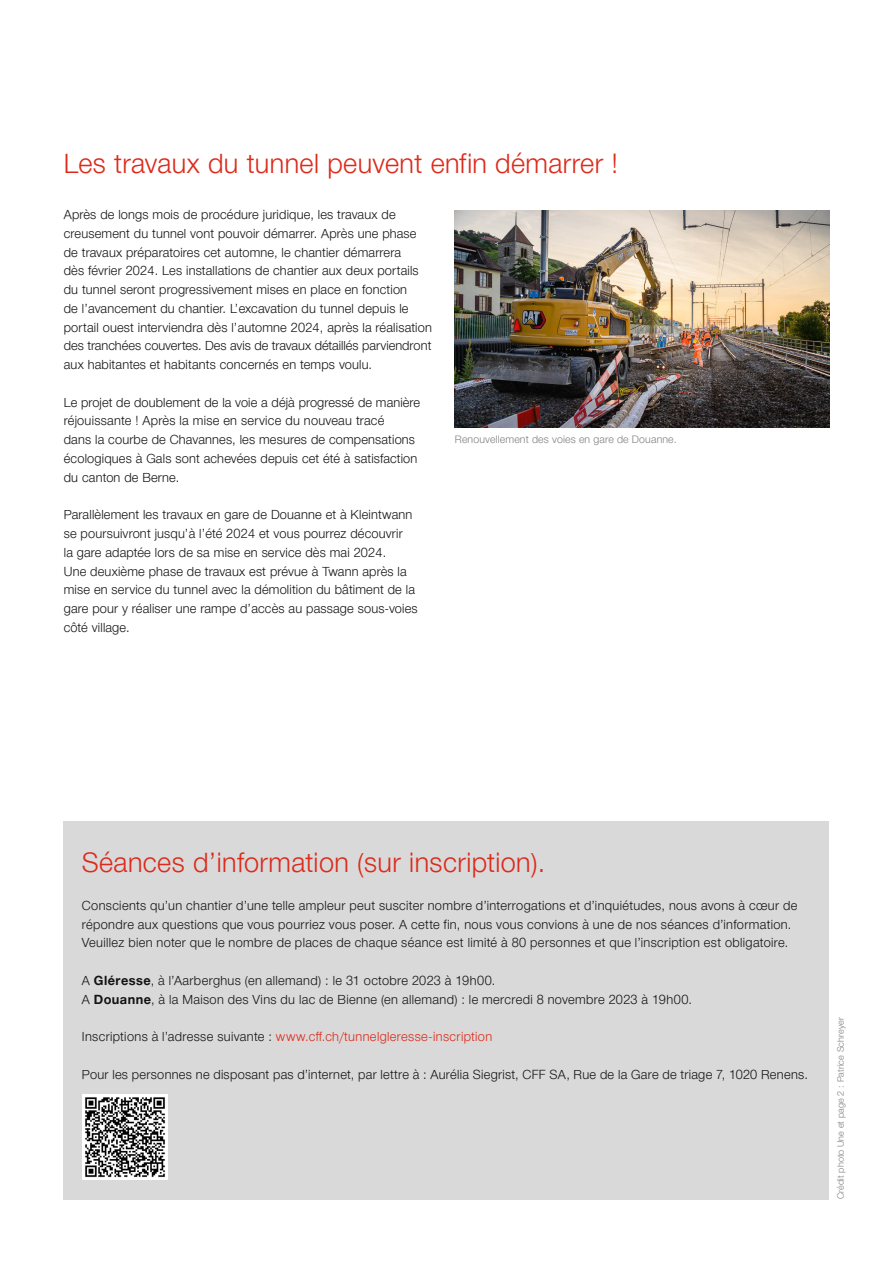
<style>
.page{position:relative;width:893px;height:1263px;background:#fff}
.page>*{position:absolute;margin:0;border:0;box-sizing:border-box;transform-origin:0 0}
.t1{font:300 27px "SBB";letter-spacing:.015em;color:#dc2a1b}
.t2{font:300 12.75px/18.8px "SBB";letter-spacing:.015em;color:#131413}
.t3{font:300 12.75px "SBB";letter-spacing:.03em;color:#dc2a1b}
.t4{font:300 10.5px "SBB";letter-spacing:.015em;color:#818181}
.t5{font:300 9px "SBB";letter-spacing:.015em;color:#818181}
.s1{font-weight:700}
.s2{color:#131413}
</style>
<div class="page">
<div style="left:64px;top:821px;width:765px;height:378px;background:#d9d9d9"></div>
<img style="left:455px;top:210px;width:374px;height:218px">
<img style="left:82px;top:1094px;width:85px;height:85px">
<h1 class="t1" style="left:64px;top:144px;width:556px">Les travaux du tunnel peuvent enfin démarrer !</h1>
<p class="t2" style="left:64px;top:205px;width:370px">Après de longs mois de procédure juridique, les travaux de creusement du tunnel vont pouvoir démarrer. Après une phase de travaux préparatoires cet automne, le chantier démarrera<br>dès février 2024. Les installations de chantier aux deux portails du tunnel seront progressivement mises en place en fonction<br>de l’avancement du chantier. L’excavation du tunnel depuis le portail ouest interviendra dès l’automne 2024, après la réalisation des tranchées couvertes. Des avis de travaux détaillés parviendront aux habitantes et habitants concernés en temps voulu.</p>
<p class="t2" style="left:64px;top:392px;width:358px">Le projet de doublement de la voie a déjà progressé de manière réjouissante ! Après la mise en service du nouveau tracé<br>dans la courbe de Chavannes, les mesures de compensations écologiques à Gals sont achevées depuis cet été à satisfaction du canton de Berne.</p>
<p class="t2" style="left:64px;top:505px;width:355px">Parallèlement les travaux en gare de Douanne et à Kleintwann se poursuivront jusqu’à l’été 2024 et vous pourrez découvrir<br>la gare adaptée lors de sa mise en service dès mai 2024.<br>Une deuxième phase de travaux est prévue à Twann après la mise en service du tunnel avec la démolition du bâtiment de la gare pour y réaliser une rampe d’accès au passage sous-voies côté village.</p>
<p class="t4" style="left:455px;top:431px;width:223px">Renouvellement des voies en gare de Douanne.</p>
<h1 class="t1" style="left:82px;top:843px;width:465px">Séances d’information (sur inscription).</h1>
<p class="t2" style="left:82px;top:895px;width:717px">Conscients qu’un chantier d’une telle ampleur peut susciter nombre d’interrogations et d’inquiétudes, nous avons à cœur de répondre aux questions que vous pourriez vous poser. A cette fin, nous vous convions à une de nos séances d’information.<br>Veuillez bien noter que le nombre de places de chaque séance est limité à 80 personnes et que l’inscription est obligatoire.</p>
<p class="t2" style="left:82px;top:970px;width:612px">A <span class="s1">Gléresse</span>, à l’Aarberghus (en allemand) : le 31 octobre 2023 à 19h00.<br>A <span class="s1">Douanne</span>, à la Maison des Vins du lac de Bienne (en allemand) : le mercredi 8 novembre 2023 à 19h00.</p>
<p class="t3" style="left:82px;top:1027px;width:412px"><span class="s2">Inscriptions à l’adresse suivante :</span> www.cff.ch/tunnelgleresse-inscription</p>
<p class="t2" style="left:82px;top:1064px;width:728px">Pour les personnes ne disposant pas d’internet, par lettre à : Aurélia Siegrist, CFF SA, Rue de la Gare de triage 7, 1020 Renens.</p>
<p class="t5" style="left:834px;top:1199px;width:183px;rotate:-90deg">Crédit photo Une et page 2 : Patrice Schreyer</p>
</div>
